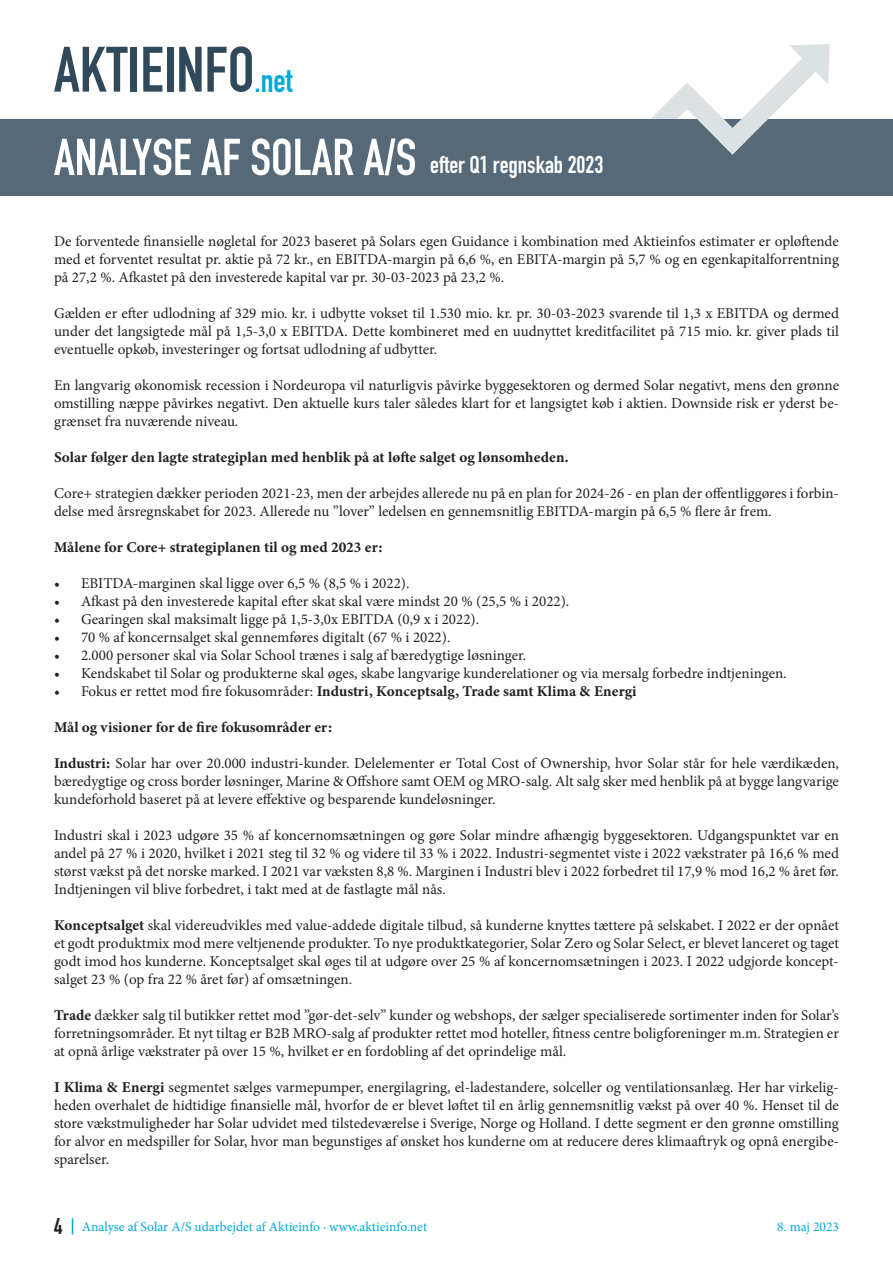
<style>
.page{position:relative;width:893px;height:1263px;background:#fff}
.page>*{position:absolute;margin:0;border:0;box-sizing:border-box;transform-origin:0 0}
.t1{font:700 63px "DIN Condensed";color:#304a5c}
.t2{font:700 51px "DIN Condensed";color:#fff}
.t3{font:700 24px "DIN Condensed";color:#fff}
.t4{font:700 22.5px "DIN Condensed";color:#231f20}
.t5{font:15px/18px "Minion Pro";color:#231f20;text-align:justify}
.t6{font:15px "Minion Variable Concept";color:#231f20}
.t7{font:13.5px "Minion Pro";color:#00a9db}
.s1{font-size:33px;color:#00a9db}
.s2{font-family:"Minion Pro"}
.s3{font-family:"Minion Variable Concept"}
</style>
<div class="page">
<div style="left:0;top:119px;width:893px;height:77px;background:#556978"></div>
<svg style="left:651px;top:44px;width:179px;height:111px"></svg>
<svg style="left:72px;top:1218px;width:1px;height:16px"></svg>
<p class="t1" style="left:54px;top:27px;width:240px">AKTIEINFO<span class="s1">.net</span></p>
<p class="t2" style="left:54px;top:123px;width:364px">ANALYSE AF SOLAR A/S</p>
<p class="t3" style="left:430px;top:149px;width:175px">efter Q1 regnskab 2023</p>
<p class="t5" style="left:54px;top:232px;width:786px">De forventede finansielle nøgletal for 2023 baseret på Solars egen Guidance i kombination med Aktieinfos estimater er opløftende med et forventet resultat pr. aktie på 72 kr., en EBITDA-margin på 6,6 %, en EBITA-margin på 5,7 % og en egenkapitalforrentning på 27,2 %. Afkastet på den investerede kapital var pr. 30-03-2023 på 23,2 %.</p>
<p class="t5" style="left:54px;top:304px;width:786px">Gælden er efter udlodning af 329 mio. kr. i udbytte vokset til 1.530 mio. kr. pr. 30-03-2023 svarende til 1,3 x EBITDA og dermed under det langsigtede mål på 1,5-3,0 x EBITDA. Dette kombineret med en uudnyttet kreditfacilitet på 715 mio. kr. giver plads til eventuelle opkøb, investeringer og fortsat udlodning af udbytter.</p>
<p class="t5" style="left:54px;top:376px;width:787px">En langvarig økonomisk recession i Nordeuropa vil naturligvis påvirke byggesektoren og dermed Solar negativt, mens den grønne omstilling næppe påvirkes negativt. Den aktuelle kurs taler således klart for et langsigtet køb i aktien. Downside risk er yderst be&shy;grænset fra nuværende niveau.</p>
<p class="t6" style="left:54px;top:447px;width:516px">Solar følger den lagte strategiplan med henblik på at løfte salget og lønsomheden.</p>
<p class="t5" style="left:54px;top:484px;width:786px">Core+ strategien dækker perioden 2021-23, men der arbejdes allerede nu på en plan for 2024-26 - en plan der offentliggøres i forbin&shy;delse med årsregnskabet for 2023. Allerede nu ”lover” ledelsen en gennemsnitlig EBITDA-margin på 6,5 % flere år frem.</p>
<p class="t6" style="left:54px;top:537px;width:331px">Målene for Core+ strategiplanen til og med 2023 er:</p>
<p class="t5" style="left:54px;top:574px;width:357px">• EBITDA-marginen skal ligge over 6,5 % (8,5 % i 2022).</p>
<p class="t5" style="left:54px;top:592px;width:517px">• Afkast på den investerede kapital efter skat skal være mindst 20 % (25,5 % i 2022).</p>
<p class="t5" style="left:54px;top:610px;width:427px">• Gearingen skal maksimalt ligge på 1,5-3,0x EBITDA (0,9 x i 2022).</p>
<p class="t5" style="left:54px;top:628px;width:398px">• 70 % af koncernsalget skal gennemføres digitalt (67 % i 2022).</p>
<p class="t5" style="left:54px;top:646px;width:474px">• 2.000 personer skal via Solar School trænes i salg af bæredygtige løsninger.</p>
<p class="t5" style="left:54px;top:664px;width:734px">• Kendskabet til Solar og produkterne skal øges, skabe langvarige kunderelationer og via mersalg forbedre indtjeningen.</p>
<p class="t6" style="left:54px;top:681px;width:584px"><span class="s2">• Fokus er rettet mod fire fokusområder:</span> Industri, Konceptsalg, Trade samt Klima &amp; Energi</p>
<p class="t6" style="left:54px;top:717px;width:280px">Mål og visioner for de fire fokusområder er:</p>
<p class="t5" style="left:54px;top:754px;width:786px"><span class="s3">Industri:</span> Solar har over 20.000 industri-kunder. Delelementer er Total Cost of Ownership, hvor Solar står for hele værdikæden, bæredygtige og cross border løsninger, Marine &amp; Offshore samt OEM og MRO-salg. Alt salg sker med henblik på at bygge langvarige kundeforhold baseret på at levere effektive og besparende kundeløsninger.</p>
<p class="t5" style="left:54px;top:826px;width:787px">Industri skal i 2023 udgøre 35 % af koncernomsætningen og gøre Solar mindre afhængig byggesektoren. Udgangspunktet var en andel på 27 % i 2020, hvilket i 2021 steg til 32 % og videre til 33 % i 2022. Industri-segmentet viste i 2022 vækstrater på 16,6 % med størst vækst på det norske marked. I 2021 var væksten 8,8 %. Marginen i Industri blev i 2022 forbedret til 17,9 % mod 16,2 % året før.<br>Indtjeningen vil blive forbedret, i takt med at de fastlagte mål nås.</p>
<p class="t5" style="left:54px;top:916px;width:786px"><span class="s3">Konceptsalget</span> skal videreudvikles med value-addede digitale tilbud, så kunderne knyttes tættere på selskabet. I 2022 er der opnået et godt produktmix mod mere veltjenende produkter. To nye produktkategorier, Solar Zero og Solar Select, er blevet lanceret og taget godt imod hos kunderne. Konceptsalget skal øges til at udgøre over 25 % af koncernomsætningen i 2023. I 2022 udgjorde koncept&shy;salget 23 % (op fra 22 % året før) af omsætningen.</p>
<p class="t5" style="left:54px;top:1006px;width:786px"><span class="s3">Trade</span> dækker salg til butikker rettet mod ”gør-det-selv” kunder og webshops, der sælger specialiserede sortimenter inden for Solar’s forretningsområder. Et nyt tiltag er B2B MRO-salg af produkter rettet mod hoteller, fitness centre boligforeninger m.m. Strategien er at opnå årlige vækstrater på over 15 %, hvilket er en fordobling af det oprindelige mål.</p>
<p class="t5" style="left:54px;top:1078px;width:786px"><span class="s3">I Klima &amp; Energi</span> segmentet sælges varmepumper, energilagring, el-ladestandere, solceller og ventilationsanlæg. Her har virkelig&shy;heden overhalet de hidtidige finansielle mål, hvorfor de er blevet løftet til en årlig gennemsnitlig vækst på over 40 %. Henset til de store vækstmuligheder har Solar udvidet med tilstedeværelse i Sverige, Norge og Holland. I dette segment er den grønne omstilling for alvor en medspiller for Solar, hvor man begunstiges af ønsket hos kunderne om at reducere deres klimaaftryk og opnå energibe&shy;sparelser.</p>
<p class="t4" style="left:54px;top:1211px;width:10px">4</p>
<p class="t7" style="left:82px;top:1218px;width:347px">Analyse af Solar A/S udarbejdet af Aktieinfo ∙ www.aktieinfo.net</p>
<p class="t7" style="left:777px;top:1218px;width:63px">8. maj 2023</p>
</div>
